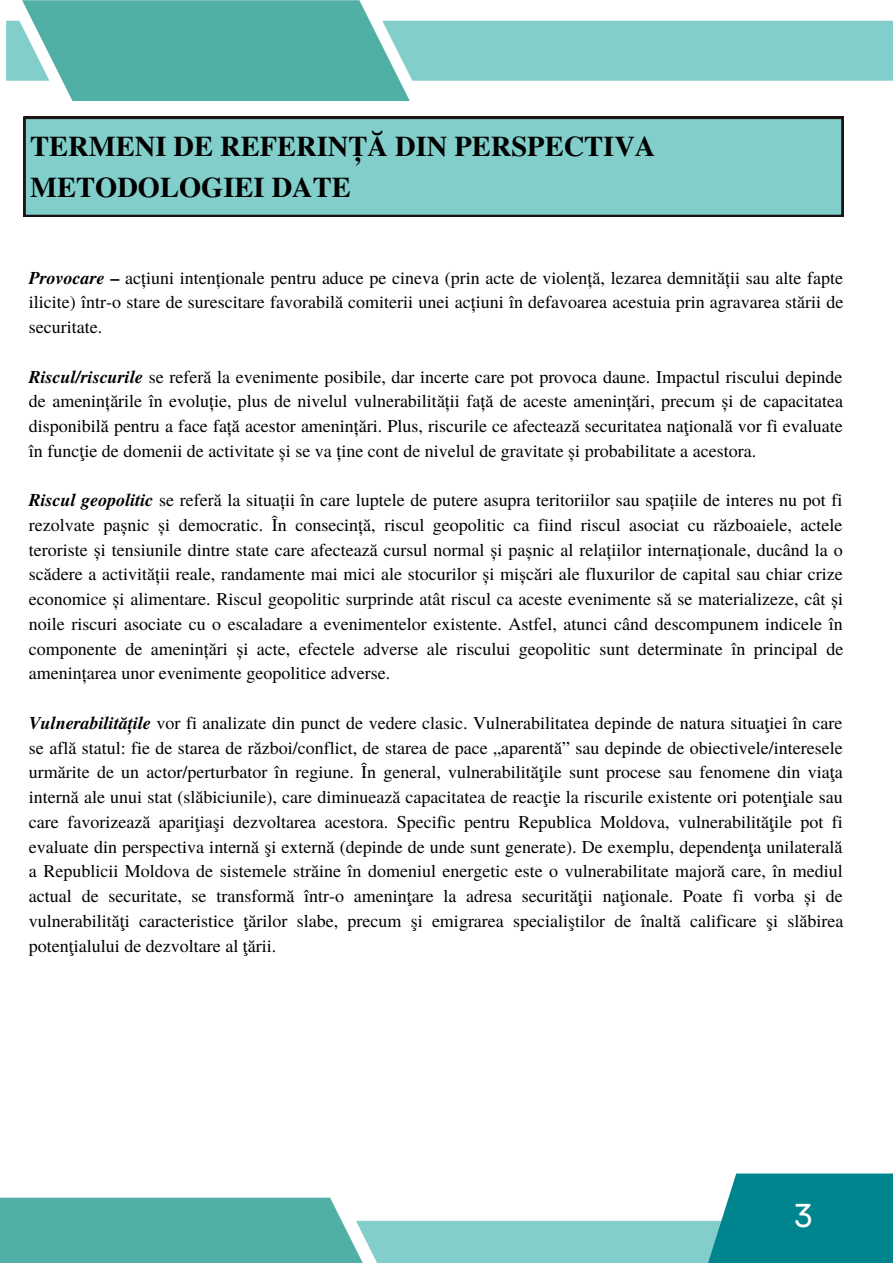
<style>
.page{position:relative;width:893px;height:1264px;background:#fff}
.page>*{position:absolute;margin:0;border:0;box-sizing:border-box;transform-origin:0 0}
.t1{font:33px "Garet";color:#fff}
.t2{font:700 28.5px/40.5px "Te X Gyre Termes";color:#000}
.t3{font:18px/24.8px "Te X Gyre Termes";color:#000;text-align:justify}
.s1{font-weight:700;font-style:italic}
.s2{font-weight:700}
</style>
<div class="page">
<svg style="left:6px;top:0;width:886px;height:101px"></svg>
<svg style="left:0;top:1173px;width:892px;height:89px"></svg>
<div style="left:24px;top:117px;width:819px;height:100px;background:#81cecb"></div>
<h2 class="t2" style="left:30px;top:125px;width:626px">TERMENI DE REFERINȚĂ DIN PERSPECTIVA<br>METODOLOGIEI DATE</h2>
<p class="t3" style="left:29px;top:264px;width:815px"><span class="s1">Provocare</span> <span class="s2">–</span> acțiuni intenționale pentru aduce pe cineva (prin acte de violență, lezarea demnității sau alte fapte ilicite) într-o stare de surescitare favorabilă comiterii unei acțiuni în defavoarea acestuia prin agravarea stării de securitate.</p>
<p class="t3" style="left:29px;top:363px;width:815px"><span class="s1">Riscul/riscurile</span> se referă la evenimente posibile, dar incerte care pot provoca daune. Impactul riscului depinde de amenințările în evoluție, plus de nivelul vulnerabilității față de aceste amenințări, precum și de capacitatea disponibilă pentru a face față acestor amenințări. Plus, riscurile ce afectează securitatea naţională vor fi evaluate în funcţie de domenii de activitate și se va ține cont de nivelul de gravitate și probabilitate a acestora.</p>
<p class="t3" style="left:29px;top:487px;width:815px"><span class="s1">Riscul geopolitic</span> se referă la situații în care luptele de putere asupra teritoriilor sau spațiile de interes nu pot fi rezolvate pașnic și democratic. În consecință, riscul geopolitic ca fiind riscul asociat cu războaiele, actele teroriste și tensiunile dintre state care afectează cursul normal și pașnic al relațiilor internaționale, ducând la o scădere a activității reale, randamente mai mici ale stocurilor și mișcări ale fluxurilor de capital sau chiar crize economice și alimentare. Riscul geopolitic surprinde atât riscul ca aceste evenimente să se materializeze, cât și noile riscuri asociate cu o escaladare a evenimentelor existente. Astfel, atunci când descompunem indicele în componente de amenințări și acte, efectele adverse ale riscului geopolitic sunt determinate în principal de amenințarea unor evenimente geopolitice adverse.</p>
<p class="t3" style="left:29px;top:709px;width:816px"><span class="s1">Vulnerabilitățile</span> vor fi analizate din punct de vedere clasic. Vulnerabilitatea depinde de natura situaţiei în care se află statul: fie de starea de război/conflict, de starea de pace „aparentă” sau depinde de obiectivele/interesele urmărite de un actor/perturbator în regiune. În general, vulnerabilităţile sunt procese sau fenomene din viaţa internă ale unui stat (slăbiciunile), care diminuează capacitatea de reacţie la riscurile existente ori potenţiale sau care favorizează apariţiaşi dezvoltarea acestora. Specific pentru Republica Moldova, vulnerabilităţile pot fi evaluate din perspectiva internă şi externă (depinde de unde sunt generate). De exemplu, dependenţa unilaterală a Republicii Moldova de sistemele străine în domeniul energetic este o vulnerabilitate majoră care, în mediul actual de securitate, se transformă într-o ameninţare la adresa securităţii naţionale. Poate fi vorba și de vulnerabilităţi caracteristice ţărilor slabe, precum şi emigrarea specialiştilor de înaltă calificare şi slăbirea potenţialului de dezvoltare al ţării.</p>
<h1 class="t1" style="left:793px;top:1191px;width:21px">3</h1>
</div>
